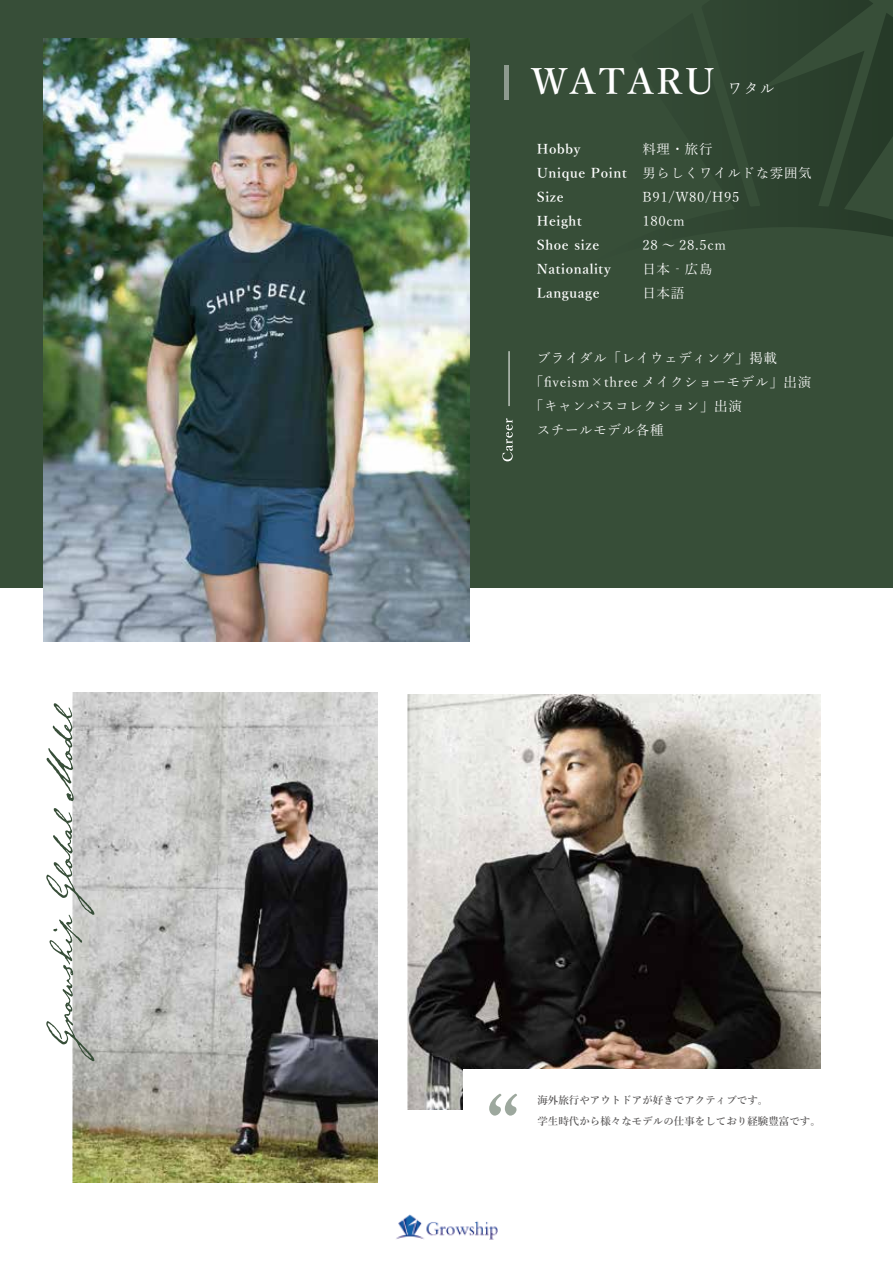
<style>
.page{position:relative;width:893px;height:1263px;background:#fff}
.page>*{position:absolute;margin:0;border:0;box-sizing:border-box;transform-origin:0 0}
.t1{font:600 36px "Yu Mincho";letter-spacing:.075em;color:#fff}
.t2{font:15px "Yu Mincho";color:#fff}
.t3{font:13.5px/24px "Yu Mincho";letter-spacing:.05em;color:#fff}
.t4{font:600 13.5px/24px "Yu Mincho";letter-spacing:.05em;color:#fff}
.t5{font:600 10.5px/21px "Yu Mincho";color:#595757}
</style>
<div class="page">
<img style="left:73px;top:692px;width:305px;height:490px">
<div style="left:0;top:0;width:893px;height:588px;background:#374e38"></div>
<svg style="left:747px;top:0;width:146px;height:237px"></svg>
<svg style="left:46px;top:808px;width:48px;height:253px"></svg>
<svg style="left:47px;top:703px;width:27px;height:98px"></svg>
<hr style="left:505px;top:65px;width:4px;height:35px;background:#8e9b8f">
<svg style="left:502px;top:418px;width:11px;height:43px"></svg>
<hr style="left:509px;top:351px;width:1px;height:55px;background:#fff">
<img style="left:396px;top:1214px;width:102px;height:26px">
<img style="left:44px;top:39px;width:426px;height:603px">
<img style="left:407px;top:694px;width:414px;height:416px">
<div style="left:463px;top:1069px;width:430px;height:131px;background:#fff"></div>
<svg style="left:489px;top:1094px;width:28px;height:21px"></svg>
<h1 class="t1" style="left:531px;top:61px;width:185px">WATARU</h1>
<p class="t2" style="left:728px;top:75px;width:49px">ワタル</p>
<p class="t4" style="left:537px;top:137px;width:92px">Hobby<br>Unique Point<br>Size<br>Height<br>Shoe size<br>Nationality<br>Language</p>
<p class="t3" style="left:642px;top:136px;width:171px">料理・旅行<br>男らしくワイルドな雰囲気<br>B91/W80/H95<br>180cm<br>28 ～ 28.5cm<br>日本‐広島<br>日本語</p>
<p class="t3" style="left:537px;top:345px;width:242px">ブライダル「レイウェディング」掲載</p>
<p class="t3" style="left:530px;top:369px;width:283px">「fiveism×three メイクショーモデル」出演</p>
<p class="t3" style="left:530px;top:393px;width:213px">「キャンパスコレクション」出演</p>
<p class="t3" style="left:537px;top:417px;width:128px">スチールモデル各種</p>
<p class="t5" style="left:537px;top:1090px;width:285px">海外旅行やアウトドアが好きでアクティブです。<br>学生時代から様々なモデルの仕事をしており経験豊富です。</p>
</div>
